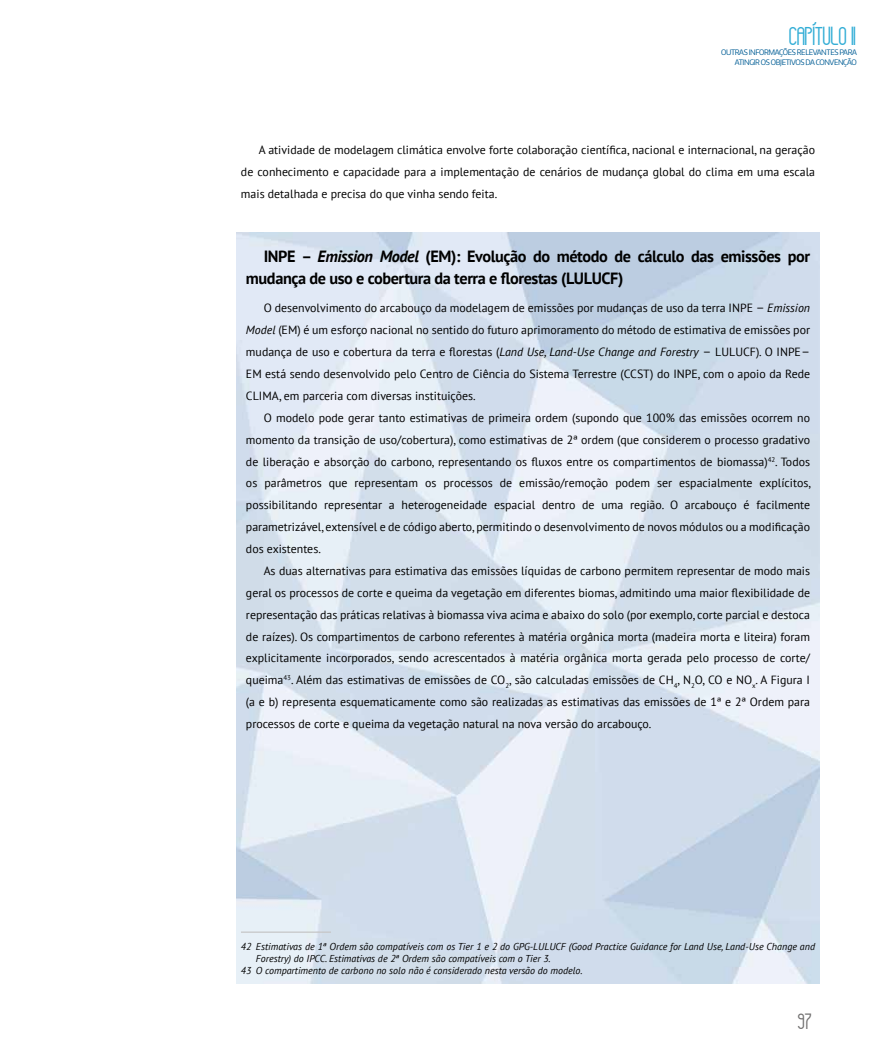
<style>
.page{position:relative;width:886px;height:1063px;background:#fff}
.page>*{position:absolute;margin:0;border:0;box-sizing:border-box;transform-origin:0 0}
.t1{font:17.5px "Havana";letter-spacing:-.03em;color:#34aed6}
.t2{font:700 16.25px/21.9px "PT Sans";letter-spacing:-.025em;color:#000}
.t3{font:15px "Havana";color:#706f6f}
.t4{font:11.88px/21.9px "PT Sans";color:#000;text-align:justify}
.t5{font:italic 10px "PT Sans";color:#000}
.t6{font:7.62px/10px "Encode Sans Narrow";letter-spacing:-.05em;color:#005d95;text-align:right}
.s1{font-style:italic}
.s2{font-size:13.75px}
</style>
<div class="page">
<img style="left:236px;top:233px;width:583px;height:750px">
<hr style="left:241px;top:932px;width:90px;height:1px;background:#c6c6c6">
<h1 class="t1" style="left:789px;top:29px;width:69px">CAPÍTULO II</h1>
<p class="t6" style="left:721px;top:47px;width:137px">OUTRAS INFORMAÇÕES RELEVANTES PARA<br>ATINGIR OS OBJETIVOS DA CONVENÇÃO</p>
<p class="t4" style="left:241px;top:138px;width:576px;text-indent:18px">A atividade de modelagem climática envolve forte colaboração científica, nacional e internacional, na geração de conhecimento e capacidade para a implementação de cenários de mudança global do clima em uma escala mais detalhada e precisa do que vinha sendo feita.<sup>4243</sup></p>
<h2 class="t2" style="left:246px;top:245px;width:566px;text-indent:18px">INPE – <span class="s1">Emission Model</span> (EM): Evolução do método de cálculo das emissões por mudança de uso e cobertura da terra e florestas (LULUCF)</h2>
<p class="t4" style="left:246px;top:297px;width:566px;text-indent:18px">O desenvolvimento do arcabouço da modelagem de emissões por mudanças de uso da terra INPE <span class="s2">–</span> <span class="s1">Emission Model</span> (EM) é um esforço nacional no sentido do futuro aprimoramento do método de estimativa de emissões por mudança de uso e cobertura da terra e florestas (<span class="s1">Land Use, Land-Use Change and Forestry</span> <span class="s2">–</span> LULUCF). O INPE<span class="s2">– </span>EM está sendo desenvolvido pelo Centro de Ciência do Sistema Terrestre (CCST) do INPE, com o apoio da Rede CLIMA, em parceria com diversas instituições.</p>
<p class="t4" style="left:246px;top:406px;width:566px;text-indent:18px">O modelo pode gerar tanto estimativas de primeira ordem (supondo que 100% das emissões ocorrem no momento da transição de uso/cobertura), como estimativas de 2ª ordem (que considerem o processo gradativo de liberação e absorção do carbono, representando os fluxos entre os compartimentos de biomassa)<sup>42</sup>. Todos os parâmetros que representam os processos de emissão/remoção podem ser espacialmente explícitos, possibilitando representar a heterogeneidade espacial dentro de uma região. O arcabouço é facilmente parametrizável, extensível e de código aberto, permitindo o desenvolvimento de novos módulos ou a modificação dos existentes.</p>
<p class="t4" style="left:246px;top:560px;width:566px;text-indent:18px">As duas alternativas para estimativa das emissões líquidas de carbono permitem representar de modo mais geral os processos de corte e queima da vegetação em diferentes biomas, admitindo uma maior flexibilidade de representação das práticas relativas à biomassa viva acima e abaixo do solo (por exemplo, corte parcial e destoca de raízes). Os compartimentos de carbono referentes à matéria orgânica morta (madeira morta e liteira) foram explicitamente incorporados, sendo acrescentados à matéria orgânica morta gerada pelo processo de corte/ queima<sup>43</sup>. Além das estimativas de emissões de CO<sub>2</sub>, são calculadas emissões de CH<sub>4</sub>, N<sub>2</sub>O, CO e NO<sub>x</sub>. A Figura I (a e b) representa esquematicamente como são realizadas as estimativas das emissões de 1ª e 2ª Ordem para processos de corte e queima da vegetação natural na nova versão do arcabouço.</p>
<p class="t5" style="left:241px;top:941px;width:576px">42 Estimativas de 1ª Ordem são compatíveis com os Tier 1 e 2 do GPG-LULUCF (Good Practice Guidance for Land Use, Land-Use Change and</p>
<p class="t5" style="left:256px;top:953px;width:296px">Forestry) do IPCC. Estimativas de 2ª Ordem são compatíveis com o Tier 3.</p>
<p class="t5" style="left:241px;top:965px;width:343px">43 O compartimento de carbono no solo não é considerado nesta versão do modelo.</p>
<p class="t3" style="left:798px;top:1015px;width:16px">97</p>
</div>
